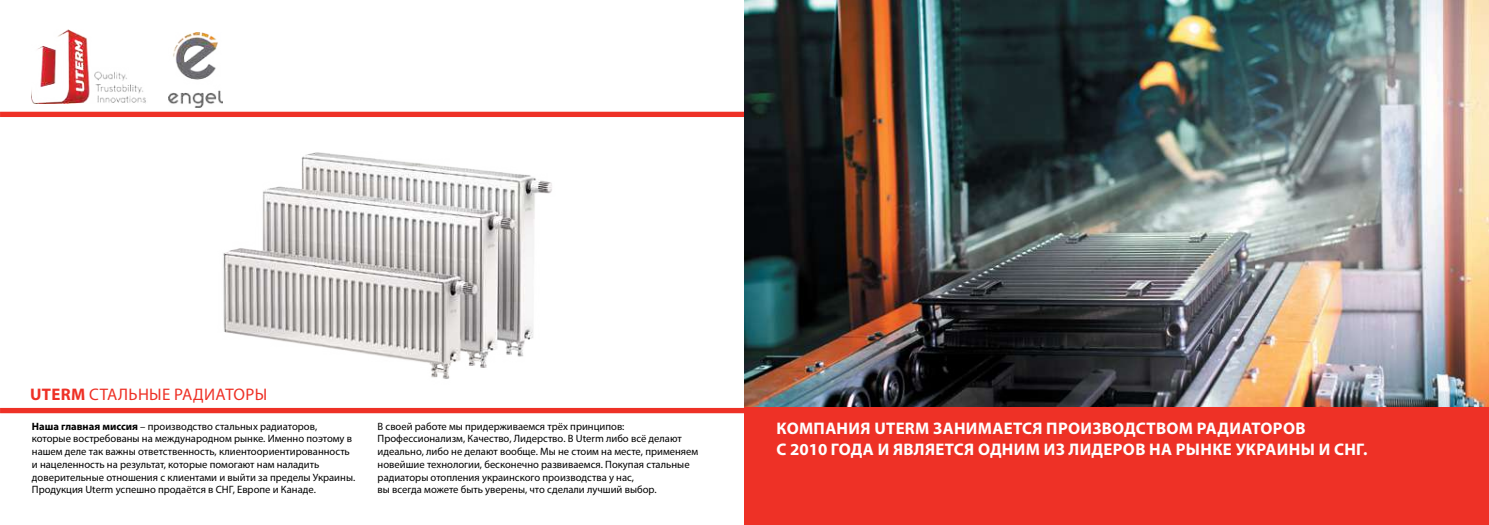
<style>
.page{position:relative;width:1489px;height:525px;background:#fff}
.page>*{position:absolute;margin:0;border:0;box-sizing:border-box;transform-origin:0 0}
.t1{font:700 16.75px/20.1px "Myriad Pro";letter-spacing:.02em;color:#fff}
.t2{font:16.75px "Myriad Pro";letter-spacing:.02em;color:#ee3126}
.t3{font:10.62px/12.8px "Myriad Pro";color:#000}
.s1{font-weight:700}
</style>
<div class="page">
<img style="left:195px;top:107px;width:378px;height:272px">
<img style="left:31px;top:30px;width:115px;height:73px">
<div style="left:0;top:112px;width:744px;height:5px;background:#ee3126"></div>
<div style="left:0;top:407px;width:744px;height:6px;background:#ee3126"></div>
<img style="left:168px;top:32px;width:55px;height:75px">
<img style="left:744px;top:0;width:744px;height:408px">
<div style="left:744px;top:408px;width:744px;height:116px;background:#ee3126"></div>
<h1 class="t2" style="left:30px;top:388px;width:238px"><span class="s1">UTERM</span> СТАЛЬНЫЕ РАДИАТОРЫ</h1>
<p class="t3" style="left:32px;top:420px;width:325px"><span class="s1">Наша главная миссия</span> – производство стальных радиаторов, которые востребованы на международном рынке. Именно поэтому в нашем деле так важны ответственность, клиентоориентированность и нацеленность на результат, которые помогают нам наладить доверительные отношения с клиентами и выйти за пределы Украины.<br>Продукция Uterm успешно продаётся в СНГ, Европе и Канаде.</p>
<p class="t3" style="left:377px;top:420px;width:322px">В своей работе мы придерживаемся трёх принципов:<br>Профессионализм, Качество, Лидерство. В Uterm либо всё делают идеально, либо не делают вообще. Мы не стоим на месте, применяем новейшие технологии, бесконечно развиваемся. Покупая стальные радиаторы отопления украинского производства у нас,<br>вы всегда можете быть уверены, что сделали лучший выбор.</p>
<h1 class="t1" style="left:776px;top:419px;width:592px">КОМПАНИЯ UTERM ЗАНИМАЕТСЯ ПРОИЗВОДСТВОМ РАДИАТОРОВ<br>С 2010 ГОДА И ЯВЛЯЕТСЯ ОДНИМ ИЗ ЛИДЕРОВ НА РЫНКЕ УКРАИНЫ И СНГ.</h1>
</div>
